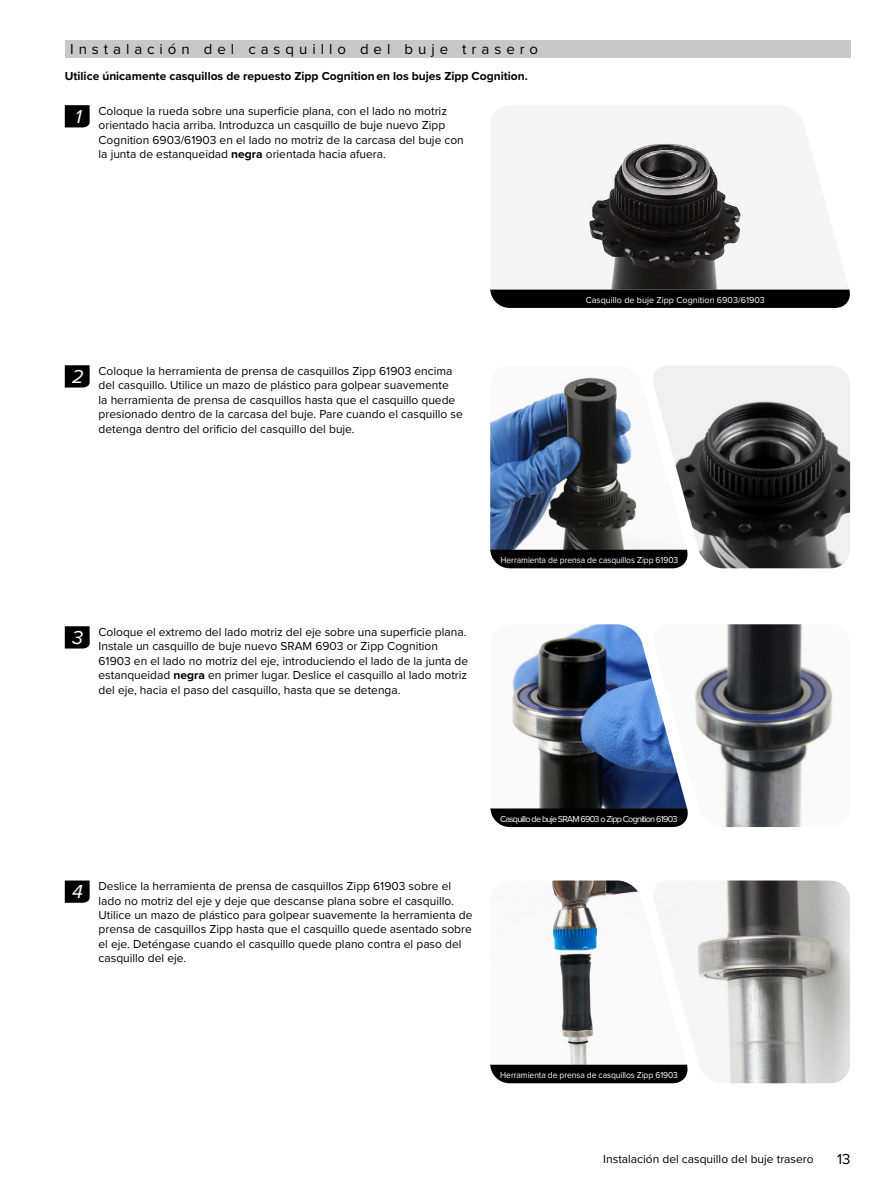
<style>
.page{position:relative;width:891px;height:1188px;background:#fff}
.page>*{position:absolute;margin:0;border:0;box-sizing:border-box;transform-origin:0 0}
.t1{font:italic 19.5px "Proxima Nova";color:#fff}
.Section_Title_-_Grey{font:15px "Proxima Nova";letter-spacing:.33em;color:#000}
.Normal_Text_-_Right{font:12px/14.4px "Proxima Nova";color:#000}
.Normal_Text_-_Full_W{font:700 12px "Proxima Nova";color:#000}
.t2{font:9px "Proxima Nova";letter-spacing:-.01em;color:#fff;scale:.95 1}
.t3{font:9px "Proxima Nova";letter-spacing:-.08em;color:#fff}
.t4{font:9px "Proxima Nova";letter-spacing:-.01em;color:#fff}
.s1{font-weight:700}
</style>
<div class="page">
<div style="left:65px;top:40px;width:785px;height:18px;background:#c7c8ca"></div>
<svg style="left:65px;top:105px;width:25px;height:22px"></svg>
<svg style="left:490px;top:289px;width:360px;height:19px;background:#0c0c0c"></svg>
<img style="left:587px;top:142px;width:157px;height:147px">
<svg style="left:65px;top:365px;width:25px;height:23px"></svg>
<div style="left:490px;top:550px;width:200px;height:18px;background:#000"></div>
<img style="left:490px;top:377px;width:161px;height:173px">
<img style="left:651px;top:366px;width:199px;height:202px">
<svg style="left:65px;top:626px;width:25px;height:23px"></svg>
<div style="left:490px;top:808px;width:198px;height:19px;background:#000"></div>
<img style="left:511px;top:624px;width:140px;height:184px">
<img style="left:651px;top:624px;width:182px;height:203px">
<svg style="left:65px;top:881px;width:25px;height:22px"></svg>
<div style="left:490px;top:1065px;width:199px;height:18px;background:#000"></div>
<img style="left:490px;top:881px;width:161px;height:184px">
<img style="left:651px;top:881px;width:199px;height:202px">
<p class="Section_Title_-_Grey" style="left:70px;top:38px;width:470px">Instalación del casquillo del buje trasero</p>
<p class="Normal_Text_-_Full_W" style="left:65px;top:67px;width:464px">Utilice únicamente casquillos de repuesto Zipp Cognition en los bujes Zipp Cognition.</p>
<p class="Normal_Text_-_Right" style="left:99px;top:103px;width:367px">Coloque la rueda sobre una superficie plana, con el lado no motriz orientado hacia arriba. Introduzca un casquillo de buje nuevo Zipp Cognition 6903/61903 en el lado no motriz de la carcasa del buje con la junta de estanqueidad <span class="s1">negra</span> orientada hacia afuera.</p>
<p class="t1" style="left:75px;top:102px;width:8px">1</p>
<p class="t1" style="left:72px;top:362px;width:13px">2</p>
<p class="Normal_Text_-_Right" style="left:99px;top:363px;width:366px">Coloque la herramienta de prensa de casquillos Zipp 61903 encima del casquillo. Utilice un mazo de plástico para golpear suavemente<br>la herramienta de prensa de casquillos hasta que el casquillo quede presionado dentro de la carcasa del buje. Pare cuando el casquillo se detenga dentro del orificio del casquillo del buje.</p>
<p class="t4" style="left:586px;top:293px;width:181px">Casquillo de buje Zipp Cognition 6903/61903</p>
<p class="t1" style="left:72px;top:623px;width:12px">3</p>
<p class="Normal_Text_-_Right" style="left:99px;top:624px;width:371px">Coloque el extremo del lado motriz del eje sobre una superficie plana.<br>Instale un casquillo de buje nuevo SRAM 6903 or Zipp Cognition 61903 en el lado no motriz del eje, introduciendo el lado de la junta de estanqueidad <span class="s1">negra</span> en primer lugar. Deslice el casquillo al lado motriz del eje, hacia el paso del casquillo, hasta que se detenga.</p>
<p class="t2" style="left:501px;top:553px;width:189px">Herramienta de prensa de casquillos Zipp 61903</p>
<p class="t1" style="left:72px;top:877px;width:12px">4</p>
<p class="Normal_Text_-_Right" style="left:99px;top:879px;width:375px">Deslice la herramienta de prensa de casquillos Zipp 61903 sobre el lado no motriz del eje y deje que descanse plana sobre el casquillo.<br>Utilice un mazo de plástico para golpear suavemente la herramienta de prensa de casquillos Zipp hasta que el casquillo quede asentado sobre el eje. Deténgase cuando el casquillo quede plano contra el paso del casquillo del eje.</p>
<p class="t3" style="left:500px;top:812px;width:179px">Casquillo de buje SRAM 6903 o Zipp Cognition 61903</p>
<p class="t2" style="left:500px;top:1068px;width:189px">Herramienta de prensa de casquillos Zipp 61903</p>
<p class="Normal_Text_-_Right" style="left:603px;top:1151px;width:212px">Instalación del casquillo del buje trasero</p>
<p class="Section_Title_-_Grey" style="left:837px;top:1148px;width:15px">13</p>
</div>
